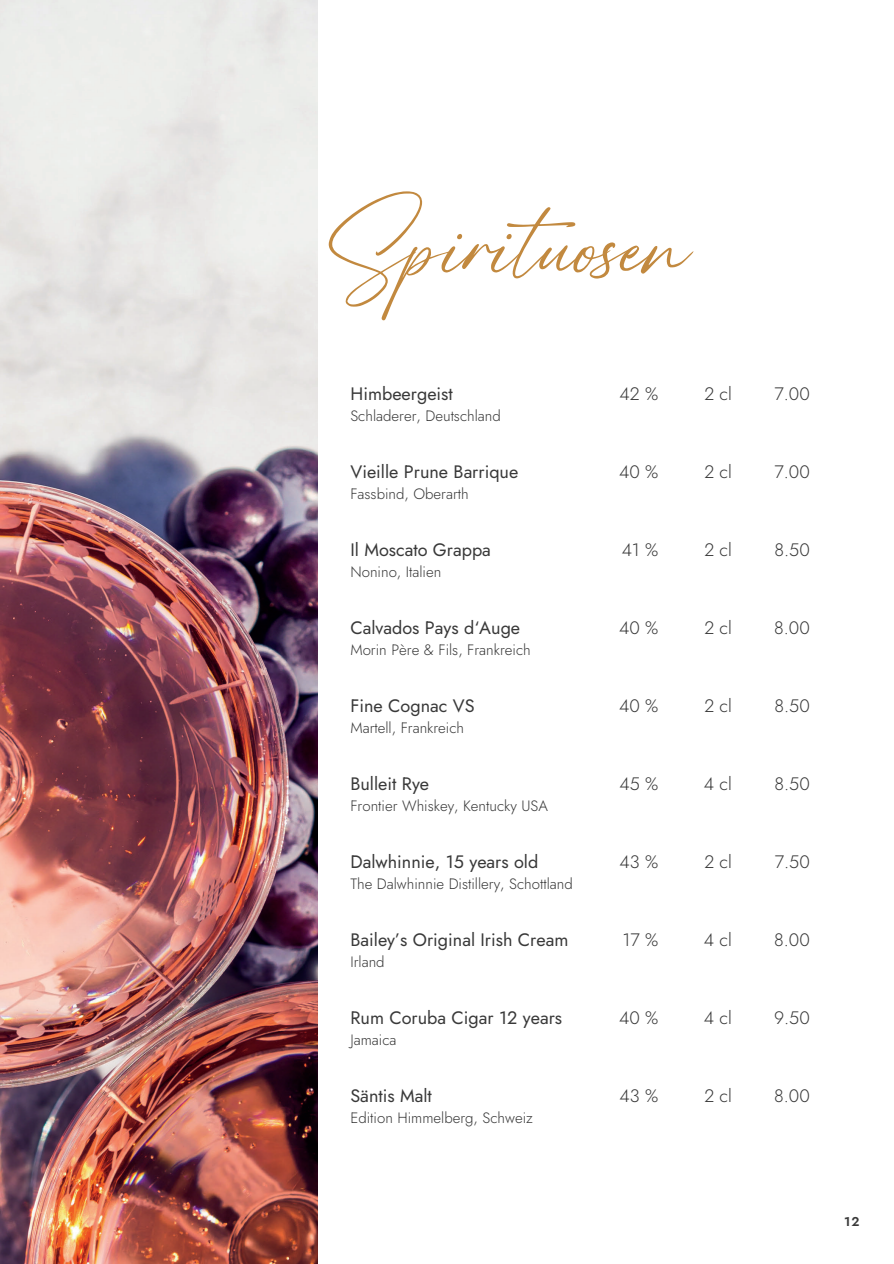
<style>
.page{position:relative;width:894px;height:1264px;background:#fff}
.page>*{position:absolute;margin:0;border:0;box-sizing:border-box;transform-origin:0 0}
.t1{font:132px "High Spirited";color:#c2893f}
.t2{font:18px "Jost";color:#393939}
.t3{font:300 18px "Jost";color:#393939}
.t4{font:300 15px "Jost";color:#393939}
.t5{font:600 12.75px "Jost";color:#393939}
</style>
<div class="page">
<img style="left:0;top:0;width:318px;height:1263px">
<h1 class="t1" style="left:325px;top:173px;width:365px">Spirituosen</h1>
<p class="t2" style="left:350px;top:380px;width:104px">Himbeergeist</p>
<p class="t4" style="left:350px;top:405px;width:152px">Schladerer, Deutschland</p>
<h2 class="t3" style="left:619px;top:380px;width:40px">42 %</h2>
<h2 class="t3" style="left:704px;top:380px;width:29px">2 cl</h2>
<h2 class="t3" style="left:774px;top:380px;width:37px">7.00</h2>
<h2 class="t2" style="left:350px;top:458px;width:169px">Vieille Prune Barrique</h2>
<h2 class="t4" style="left:350px;top:483px;width:120px">Fassbind, Oberarth</h2>
<h2 class="t3" style="left:619px;top:458px;width:41px">40 %</h2>
<h2 class="t3" style="left:704px;top:458px;width:29px">2 cl</h2>
<h2 class="t3" style="left:774px;top:458px;width:37px">7.00</h2>
<h2 class="t2" style="left:350px;top:536px;width:142px">Il Moscato Grappa</h2>
<h2 class="t4" style="left:350px;top:561px;width:92px">Nonino, Italien</h2>
<h2 class="t3" style="left:621px;top:536px;width:38px">41 %</h2>
<h2 class="t3" style="left:704px;top:536px;width:29px">2 cl</h2>
<h2 class="t3" style="left:774px;top:536px;width:37px">8.50</h2>
<p class="t2" style="left:350px;top:614px;width:171px">Calvados Pays d‘Auge</p>
<p class="t4" style="left:350px;top:639px;width:182px">Morin Père &amp; Fils, Frankreich</p>
<h2 class="t3" style="left:619px;top:614px;width:41px">40 %</h2>
<h2 class="t3" style="left:704px;top:614px;width:29px">2 cl</h2>
<h2 class="t3" style="left:774px;top:614px;width:37px">8.00</h2>
<p class="t2" style="left:350px;top:692px;width:126px">Fine Cognac VS</p>
<p class="t4" style="left:350px;top:717px;width:115px">Martell, Frankreich</p>
<h2 class="t3" style="left:619px;top:692px;width:41px">40 %</h2>
<h2 class="t3" style="left:704px;top:692px;width:29px">2 cl</h2>
<h2 class="t3" style="left:774px;top:692px;width:37px">8.50</h2>
<p class="t2" style="left:350px;top:770px;width:80px">Bulleit Rye</p>
<p class="t4" style="left:350px;top:795px;width:199px">Frontier Whiskey, Kentucky USA</p>
<h2 class="t3" style="left:619px;top:770px;width:40px">45 %</h2>
<h2 class="t3" style="left:703px;top:770px;width:30px">4 cl</h2>
<h2 class="t3" style="left:774px;top:770px;width:37px">8.50</h2>
<p class="t2" style="left:350px;top:848px;width:189px">Dalwhinnie, 15 years old</p>
<p class="t4" style="left:350px;top:873px;width:224px">The Dalwhinnie Distillery, Schottland</p>
<h2 class="t3" style="left:619px;top:848px;width:40px">43 %</h2>
<h2 class="t3" style="left:704px;top:848px;width:29px">2 cl</h2>
<h2 class="t3" style="left:774px;top:848px;width:37px">7.50</h2>
<h2 class="t2" style="left:350px;top:926px;width:219px">Bailey’s Original Irish Cream</h2>
<h2 class="t4" style="left:350px;top:951px;width:36px">Irland</h2>
<h2 class="t3" style="left:622px;top:926px;width:37px">17 %</h2>
<h2 class="t3" style="left:703px;top:926px;width:30px">4 cl</h2>
<h2 class="t3" style="left:774px;top:926px;width:37px">8.00</h2>
<h2 class="t2" style="left:350px;top:1004px;width:213px">Rum Coruba Cigar 12 years</h2>
<h2 class="t4" style="left:350px;top:1029px;width:48px">Jamaica</h2>
<h2 class="t3" style="left:619px;top:1004px;width:41px">40 %</h2>
<h2 class="t3" style="left:703px;top:1004px;width:30px">4 cl</h2>
<h2 class="t3" style="left:773px;top:1004px;width:37px">9.50</h2>
<p class="t2" style="left:350px;top:1082px;width:83px">Säntis Malt</p>
<p class="t4" style="left:350px;top:1107px;width:184px">Edition Himmelberg, Schweiz</p>
<h2 class="t3" style="left:619px;top:1082px;width:40px">43 %</h2>
<h2 class="t3" style="left:704px;top:1082px;width:29px">2 cl</h2>
<h2 class="t3" style="left:774px;top:1082px;width:37px">8.00</h2>
<p class="t5" style="left:843px;top:1212px;width:17px">12</p>
</div>
